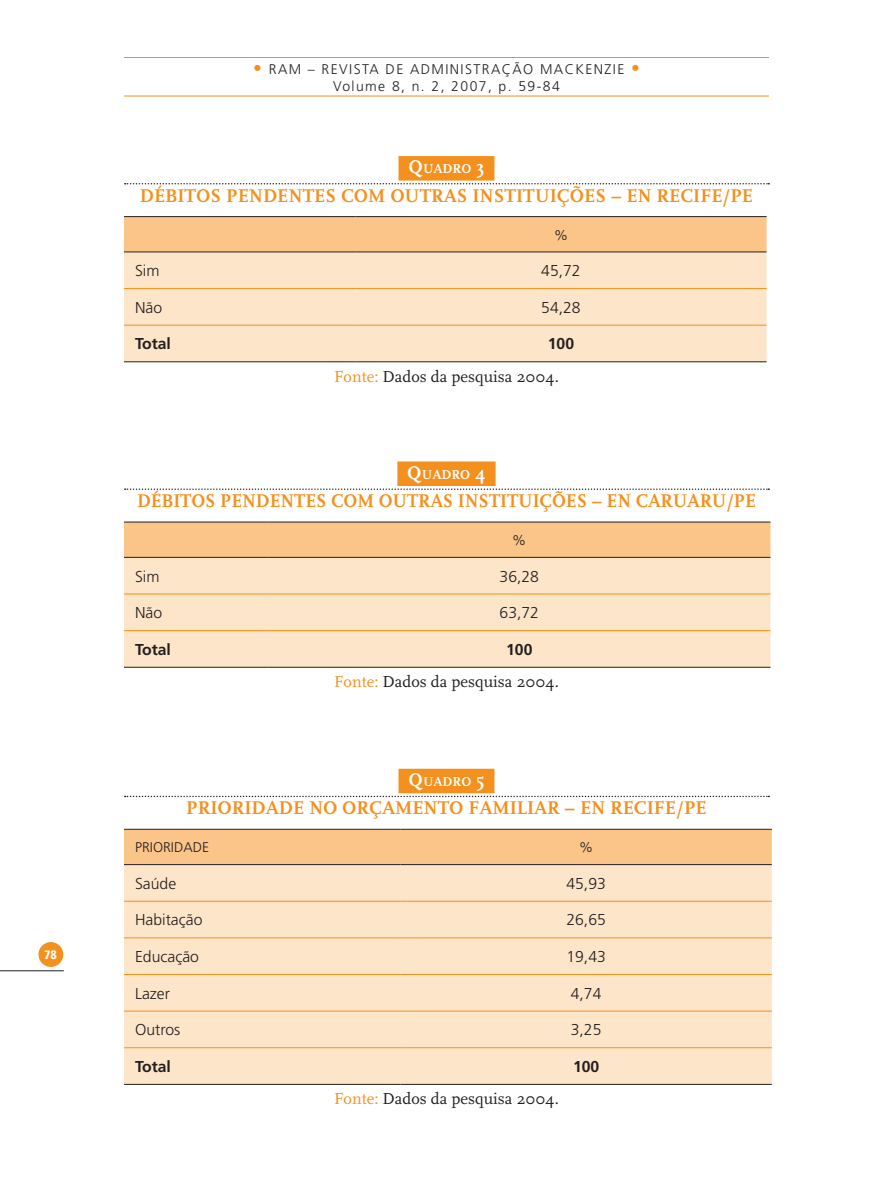
<style>
.page{position:relative;width:893px;height:1191px;background:#fff}
.page>*{position:absolute;margin:0;border:0;box-sizing:border-box;transform-origin:0 0}
._10B_TABELA_TÍTULO{font:700 19.25px "FF Scala";color:#f4901d}
._07_FONTE{font:16.62px "FF Scala";color:#231f20}
._07AA_Texto_Tabela{font:300 15.75px "Frutiger";color:#231f20}
._07AA_Texto_Tabela-2{font:700 15.75px "Frutiger";color:#231f20}
._07B_Texto_Tabela_GR{font:300 14px/17.5px "Frutiger";letter-spacing:.1em;color:#231f20}
._10A_QUADRO{font:700 13.47px "FF Scala";color:#fff}
.t1{font:900 condensed 12.25px "Frutiger";color:#fff}
.s1{font-size:17.5px;color:#f4901d}
.s2{font-size:19.25px}
.s3{color:#f4901d}
</style>
<div class="page">
<div style="left:38px;top:942px;width:25px;height:25px;background:#f4901d;border-radius:50%"></div>
<hr style="left:0;top:970px;width:64px;height:1px;background:#231f20">
<hr style="left:124px;top:96px;width:645px;height:1px;background:#f4901d">
<hr style="left:124px;top:57px;width:645px;height:1px;background:#f4901d">
<div style="left:398px;top:156px;width:96px;height:25px;background:#f4901d"></div>
<svg style="left:125px;top:183px;width:644px;height:1px"></svg>
<div style="left:397px;top:461px;width:99px;height:25px;background:#f4901d"></div>
<svg style="left:125px;top:488px;width:644px;height:2px"></svg>
<div style="left:398px;top:768px;width:96px;height:25px;background:#f4901d"></div>
<svg style="left:125px;top:795px;width:644px;height:2px"></svg>
<div style="left:124px;top:217px;width:643px;height:34px;background:#fbc488"></div>
<div style="left:124px;top:252px;width:643px;height:109px;background:#fde5c9"></div>
<hr style="left:124px;top:216px;width:231px;height:1px;background:#231f20">
<hr style="left:355px;top:216px;width:412px;height:1px;background:#231f20">
<hr style="left:124px;top:251px;width:231px;height:1px;background:#231f20">
<hr style="left:355px;top:251px;width:412px;height:1px;background:#231f20">
<hr style="left:124px;top:361px;width:231px;height:1px;background:#231f20">
<hr style="left:355px;top:361px;width:412px;height:1px;background:#231f20">
<hr style="left:124px;top:288px;width:231px;height:1px;background:#f4901d">
<hr style="left:355px;top:288px;width:412px;height:1px;background:#f4901d">
<hr style="left:124px;top:325px;width:231px;height:1px;background:#f4901d">
<hr style="left:355px;top:325px;width:412px;height:1px;background:#f4901d">
<div style="left:124px;top:522px;width:646px;height:35px;background:#fbc488"></div>
<div style="left:124px;top:558px;width:646px;height:109px;background:#fde5c9"></div>
<hr style="left:124px;top:521px;width:144px;height:1px;background:#231f20">
<hr style="left:268px;top:521px;width:502px;height:1px;background:#231f20">
<hr style="left:124px;top:557px;width:144px;height:1px;background:#231f20">
<hr style="left:268px;top:557px;width:502px;height:1px;background:#231f20">
<hr style="left:124px;top:667px;width:144px;height:1px;background:#231f20">
<hr style="left:268px;top:667px;width:502px;height:1px;background:#231f20">
<hr style="left:124px;top:593px;width:144px;height:1px;background:#f4901d">
<hr style="left:268px;top:593px;width:502px;height:1px;background:#f4901d">
<hr style="left:124px;top:630px;width:144px;height:1px;background:#f4901d">
<hr style="left:268px;top:630px;width:502px;height:1px;background:#f4901d">
<div style="left:124px;top:830px;width:648px;height:34px;background:#fbc488"></div>
<div style="left:124px;top:865px;width:648px;height:219px;background:#fde5c9"></div>
<hr style="left:124px;top:829px;width:277px;height:1px;background:#231f20">
<hr style="left:401px;top:829px;width:371px;height:1px;background:#231f20">
<hr style="left:124px;top:864px;width:277px;height:1px;background:#231f20">
<hr style="left:401px;top:864px;width:371px;height:1px;background:#231f20">
<hr style="left:124px;top:1084px;width:277px;height:1px;background:#231f20">
<hr style="left:401px;top:1084px;width:371px;height:1px;background:#231f20">
<hr style="left:124px;top:900px;width:277px;height:1px;background:#f4901d">
<hr style="left:401px;top:900px;width:371px;height:1px;background:#f4901d">
<hr style="left:124px;top:937px;width:277px;height:1px;background:#f4901d">
<hr style="left:401px;top:937px;width:371px;height:1px;background:#f4901d">
<hr style="left:124px;top:974px;width:277px;height:1px;background:#f4901d">
<hr style="left:401px;top:974px;width:371px;height:1px;background:#f4901d">
<hr style="left:124px;top:1010px;width:277px;height:1px;background:#f4901d">
<hr style="left:401px;top:1010px;width:371px;height:1px;background:#f4901d">
<hr style="left:124px;top:1047px;width:277px;height:1px;background:#f4901d">
<hr style="left:401px;top:1047px;width:371px;height:1px;background:#f4901d">
<p class="t1" style="left:44px;top:947px;width:14px">78</p>
<p class="_07B_Texto_Tabela_GR" style="left:253px;top:60px;width:27px"><span class="s1">•</span> RAM</p>
<p class="_07B_Texto_Tabela_GR" style="left:333px;top:60px;width:308px;text-indent:-25px">– revi sta de administração mac kenzie <span class="s1">•<br></span>Volume 8, n. 2, 2007, p. 59-84</p>
<p class="_10A_QUADRO" style="left:408px;top:161px;width:78px"><span class="s2">Q</span>UADRO <span class="s2">3</span></p>
<p class="_10B_TABELA_TÍTULO" style="left:140px;top:184px;width:615px">DÉBITOS PENDENTES COM OUTRAS INSTITUIÇÕES – EN RECIFE/PE</p>
<p class="_07B_Texto_Tabela_GR" style="left:554px;top:226px;width:15px">%</p>
<p class="_07AA_Texto_Tabela" style="left:135px;top:262px;width:26px">Sim</p>
<p class="_07AA_Texto_Tabela" style="left:541px;top:262px;width:41px">45,72</p>
<p class="_07AA_Texto_Tabela" style="left:135px;top:298px;width:29px">Não</p>
<p class="_07AA_Texto_Tabela" style="left:541px;top:298px;width:41px">54,28</p>
<p class="_07AA_Texto_Tabela-2" style="left:135px;top:335px;width:37px">Total</p>
<p class="_07AA_Texto_Tabela-2" style="left:548px;top:335px;width:28px">100</p>
<p class="_07_FONTE" style="left:334px;top:367px;width:226px"><span class="s3">Fonte:</span> Dados da pesquisa 2004.</p>
<p class="_10A_QUADRO" style="left:407px;top:466px;width:80px"><span class="s2">Q</span>UADRO <span class="s2">4</span></p>
<p class="_10B_TABELA_TÍTULO" style="left:137px;top:490px;width:620px">DÉBITOS PENDENTES COM OUTRAS INSTITUIÇÕES – EN CARUARU/PE</p>
<p class="_07B_Texto_Tabela_GR" style="left:512px;top:531px;width:15px">%</p>
<p class="_07AA_Texto_Tabela" style="left:135px;top:567px;width:26px">Sim</p>
<p class="_07AA_Texto_Tabela" style="left:500px;top:567px;width:41px">36,28</p>
<p class="_07AA_Texto_Tabela" style="left:135px;top:604px;width:29px">Não</p>
<p class="_07AA_Texto_Tabela" style="left:500px;top:604px;width:41px">63,72</p>
<p class="_07AA_Texto_Tabela-2" style="left:135px;top:640px;width:37px">Total</p>
<p class="_07AA_Texto_Tabela-2" style="left:506px;top:640px;width:28px">100</p>
<p class="_07_FONTE" style="left:334px;top:672px;width:226px"><span class="s3">Fonte:</span> Dados da pesquisa 2004.</p>
<p class="_10A_QUADRO" style="left:408px;top:773px;width:78px"><span class="s2">Q</span>UADRO <span class="s2">5</span></p>
<p class="_10B_TABELA_TÍTULO" style="left:186px;top:797px;width:25px">PRIORIDADE</p>
<p class="_10B_TABELA_TÍTULO" style="left:309px;top:797px;width:48px">NO ORÇAMENTO</p>
<p class="_10B_TABELA_TÍTULO" style="left:468px;top:797px;width:13px">FAMILIAR</p>
<p class="_10B_TABELA_TÍTULO" style="left:565px;top:797px;width:70px">– EN RECIFE</p>
<p class="_10B_TABELA_TÍTULO" style="left:676px;top:797px;width:32px">/PE</p>
<p class="_07B_Texto_Tabela_GR" style="left:135px;top:839px;width:75px">Prioridade</p>
<p class="_07B_Texto_Tabela_GR" style="left:579px;top:839px;width:15px">%</p>
<p class="_07AA_Texto_Tabela" style="left:135px;top:874px;width:43px">Saúde</p>
<p class="_07AA_Texto_Tabela" style="left:566px;top:874px;width:41px">45,93</p>
<p class="_07AA_Texto_Tabela" style="left:135px;top:911px;width:69px">Habitação</p>
<p class="_07AA_Texto_Tabela" style="left:566px;top:911px;width:41px">26,65</p>
<p class="_07AA_Texto_Tabela" style="left:135px;top:947px;width:65px">Educação</p>
<p class="_07AA_Texto_Tabela" style="left:566px;top:947px;width:41px">19,43</p>
<p class="_07AA_Texto_Tabela" style="left:135px;top:984px;width:36px">Lazer</p>
<p class="_07AA_Texto_Tabela" style="left:571px;top:984px;width:32px">4,74</p>
<p class="_07AA_Texto_Tabela" style="left:135px;top:1021px;width:46px">Outros</p>
<p class="_07AA_Texto_Tabela" style="left:571px;top:1021px;width:32px">3,25</p>
<p class="_07AA_Texto_Tabela-2" style="left:135px;top:1057px;width:37px">Total</p>
<p class="_07AA_Texto_Tabela-2" style="left:573px;top:1057px;width:28px">100</p>
<p class="_07_FONTE" style="left:334px;top:1089px;width:226px"><span class="s3">Fonte:</span> Dados da pesquisa 2004.</p>
</div>
